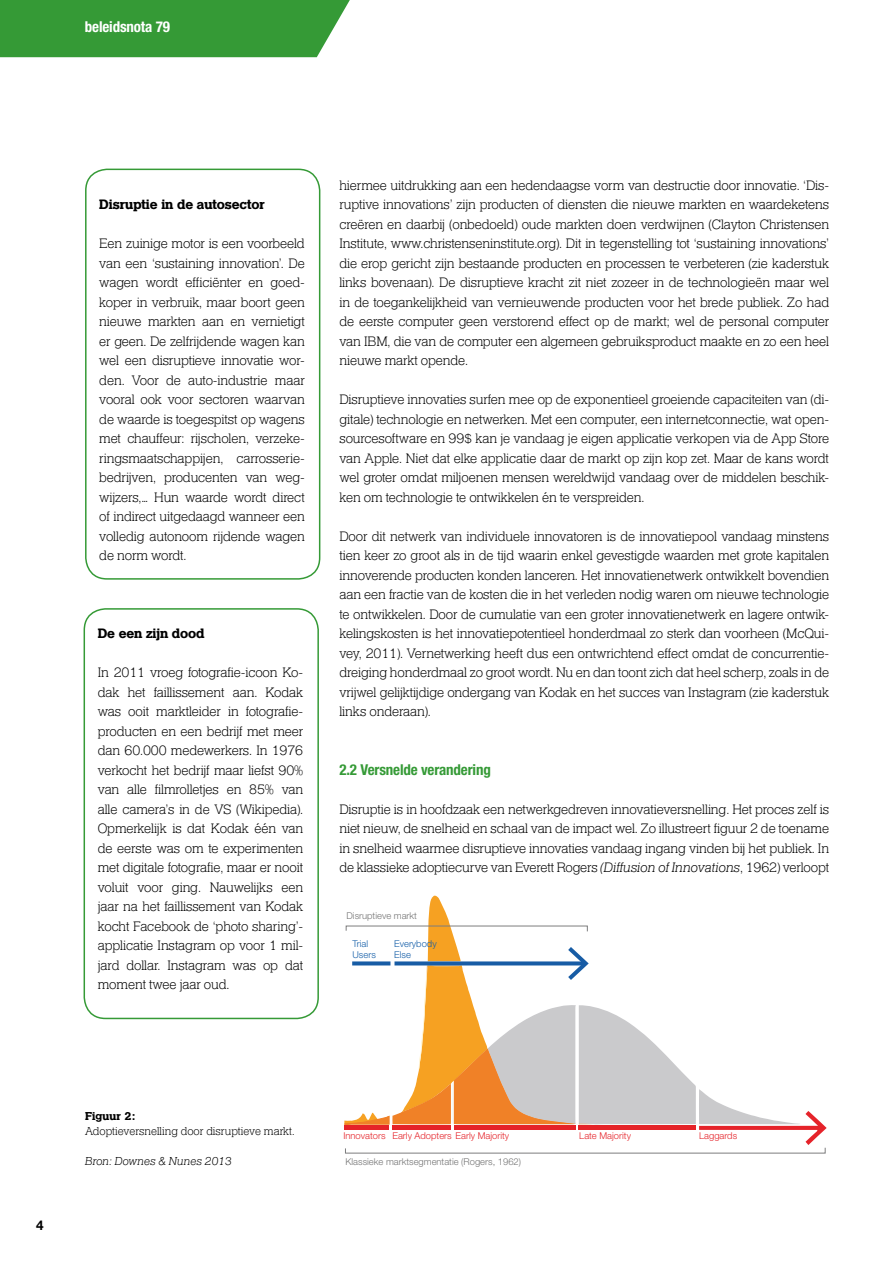
<style>
.page{position:relative;width:893px;height:1263px;background:#fff}
.page>*{position:absolute;margin:0;border:0;box-sizing:border-box;transform-origin:0 0}
.t1{font:700 condensed 15px "Helvetica Neue LT Pro";letter-spacing:-.01em;color:#359a36}
.t2{font:700 condensed 15px "Helvetica Neue LT Pro";letter-spacing:-.01em;color:#fff}
.t3{font:300 14.25px/19.5px "Helserif";letter-spacing:-.01em;color:#000;text-align:justify}
.t4{font:700 14.25px "Helserif";letter-spacing:-.01em;color:#000}
.t5{font:700 13.5px "Helvetica Neue LT Pro";color:#000}
.t6{font:300 12px "Helserif";color:#000}
.t7{font:italic 300 12px "Helserif";color:#000}
.t8{font:700 12px "Helserif";color:#000}
.t9{font:300 9.45px "Helvetica Neue LT Pro";color:#e5232a}
.t10{font:300 9.45px "Helvetica Neue LT Pro";color:#757575}
.t11{font:300 9.45px/11.2px "Helvetica Neue LT Pro";color:#145ea8}
.s1{font-style:italic}
</style>
<div class="page">
<div style="left:0;top:0;width:350px;height:57px;background:#359a36"></div>
<div style="left:85px;top:169px;width:235px;height:411px;border:2px solid #359a36;border-radius:21px"></div>
<svg style="left:344px;top:895px;width:482px;height:259px"></svg>
<div style="left:84px;top:608px;width:235px;height:411px;border:2px solid #359a36;border-radius:21px"></div>
<p class="t2" style="left:85px;top:18px;width:87px">beleidsnota 79</p>
<p class="t4" style="left:99px;top:196px;width:167px">Disruptie in de autosector</p>
<p class="t3" style="left:99px;top:234px;width:207px">Een zuinige motor is een voorbeeld van een ‘sustaining innovation’. De wagen wordt efficiënter en goed&shy;koper in verbruik, maar boort geen nieuwe markten aan en vernietigt er geen. De zelfrijdende wagen kan wel een disruptieve innovatie wor&shy;den. Voor de auto-industrie maar vooral ook voor sectoren waarvan de waarde is toegespitst op wagens met chauffeur: rijscholen, verzeke&shy;ringsmaatschappijen, carrosserie&shy;bedrijven, producenten van weg&shy;wijzers,… Hun waarde wordt direct of indirect uitgedaagd wanneer een volledig autonoom rijdende wagen de norm wordt.</p>
<p class="t4" style="left:98px;top:625px;width:108px">De een zijn dood</p>
<p class="t3" style="left:98px;top:663px;width:207px">In 2011 vroeg fotografie-icoon Ko&shy;dak het faillissement aan. Kodak was ooit marktleider in fotografie&shy;producten en een bedrijf met meer dan 60.000 medewerkers. In 1976 verkocht het bedrijf maar liefst 90% van alle filmrolletjes en 85% van alle camera’s in de VS (Wikipedia).<br>Opmerkelijk is dat Kodak één van de eerste was om te experimenten met digitale fotografie, maar er nooit voluit voor ging. Nauwelijks een jaar na het faillissement van Kodak kocht Facebook de ‘photo sharing’- applicatie Instagram op voor 1 mil&shy;jard dollar. Instagram was op dat moment twee jaar oud.</p>
<p class="t3" style="left:339px;top:176px;width:491px">hiermee uitdrukking aan een hedendaagse vorm van destructie door innovatie. ‘Dis&shy;ruptive innovations’ zijn producten of diensten die nieuwe markten en waardeketens creëren en daarbij (onbedoeld) oude markten doen verdwijnen (Clayton Christensen Institute, www.christenseninstitute.org). Dit in tegenstelling tot ‘sustaining innovations’ die erop gericht zijn bestaande producten en processen te verbeteren (zie kaderstuk links bovenaan). De disruptieve kracht zit niet zozeer in de technologieën maar wel in de toegankelijkheid van vernieuwende producten voor het brede publiek. Zo had de eerste computer geen verstorend effect op de markt; wel de personal computer van IBM, die van de computer een algemeen gebruiksproduct maakte en zo een heel nieuwe markt opende.</p>
<p class="t3" style="left:339px;top:390px;width:491px">Disruptieve innovaties surfen mee op de exponentieel groeiende capaciteiten van (di&shy;gitale) technologie en netwerken. Met een computer, een internetconnectie, wat open&shy;sourcesoftware en 99$ kan je vandaag je eigen applicatie verkopen via de App Store van Apple. Niet dat elke applicatie daar de markt op zijn kop zet. Maar de kans wordt wel groter omdat miljoenen mensen wereldwijd vandaag over de middelen beschik&shy;ken om technologie te ontwikkelen én te verspreiden.</p>
<p class="t3" style="left:339px;top:527px;width:491px">Door dit netwerk van individuele innovatoren is de innovatiepool vandaag minstens tien keer zo groot als in de tijd waarin enkel gevestigde waarden met grote kapitalen innoverende producten konden lanceren. Het innovatienetwerk ontwikkelt bovendien aan een fractie van de kosten die in het verleden nodig waren om nieuwe technologie te ontwikkelen. Door de cumulatie van een groter innovatienetwerk en lagere ontwik&shy;kelingskosten is het innovatiepotentieel honderdmaal zo sterk dan voorheen (McQui&shy;vey, 2011). Vernetwerking heeft dus een ontwrichtend effect omdat de concurrentie&shy;dreiging honderdmaal zo groot wordt. Nu en dan toont zich dat heel scherp, zoals in de vrijwel gelijktijdige ondergang van Kodak en het succes van Instagram (zie kaderstuk links onderaan).</p>
<p class="t1" style="left:339px;top:760px;width:153px">2.2 Versnelde verandering</p>
<p class="t3" style="left:339px;top:800px;width:491px">Disruptie is in hoofdzaak een netwerkgedreven innovatieversnelling. Het proces zelf is niet nieuw, de snelheid en schaal van de impact wel. Zo illustreert figuur 2 de toename in snelheid waarmee disruptieve innovaties vandaag ingang vinden bij het publiek. In de klassieke adoptiecurve van Everett Rogers <span class="s1">(Diffusion of Innovations</span>, 1962) verloopt</p>
<p class="t10" style="left:346px;top:910px;width:72px">Disruptieve markt</p>
<p class="t11" style="left:353px;top:937px;width:25px">Trial<br>Users</p>
<p class="t11" style="left:394px;top:937px;width:44px">Everybody<br>Else</p>
<p class="t5" style="left:36px;top:1216px;width:9px">4</p>
<p class="t8" style="left:85px;top:1109px;width:52px">Figuur 2:</p>
<p class="t6" style="left:85px;top:1124px;width:211px">Adoptieversnelling door disruptieve markt.</p>
<p class="t7" style="left:85px;top:1154px;width:149px">Bron: Downes &amp; Nunes 2013</p>
<p class="t9" style="left:343px;top:1130px;width:167px">Innovators Early Adopters Early Majority</p>
<p class="t9" style="left:579px;top:1130px;width:53px">Late Majority</p>
<p class="t9" style="left:699px;top:1130px;width:39px">Laggards</p>
<p class="t10" style="left:345px;top:1156px;width:177px">Klassieke marktsegmentatie (Rogers, 1962)</p>
</div>
